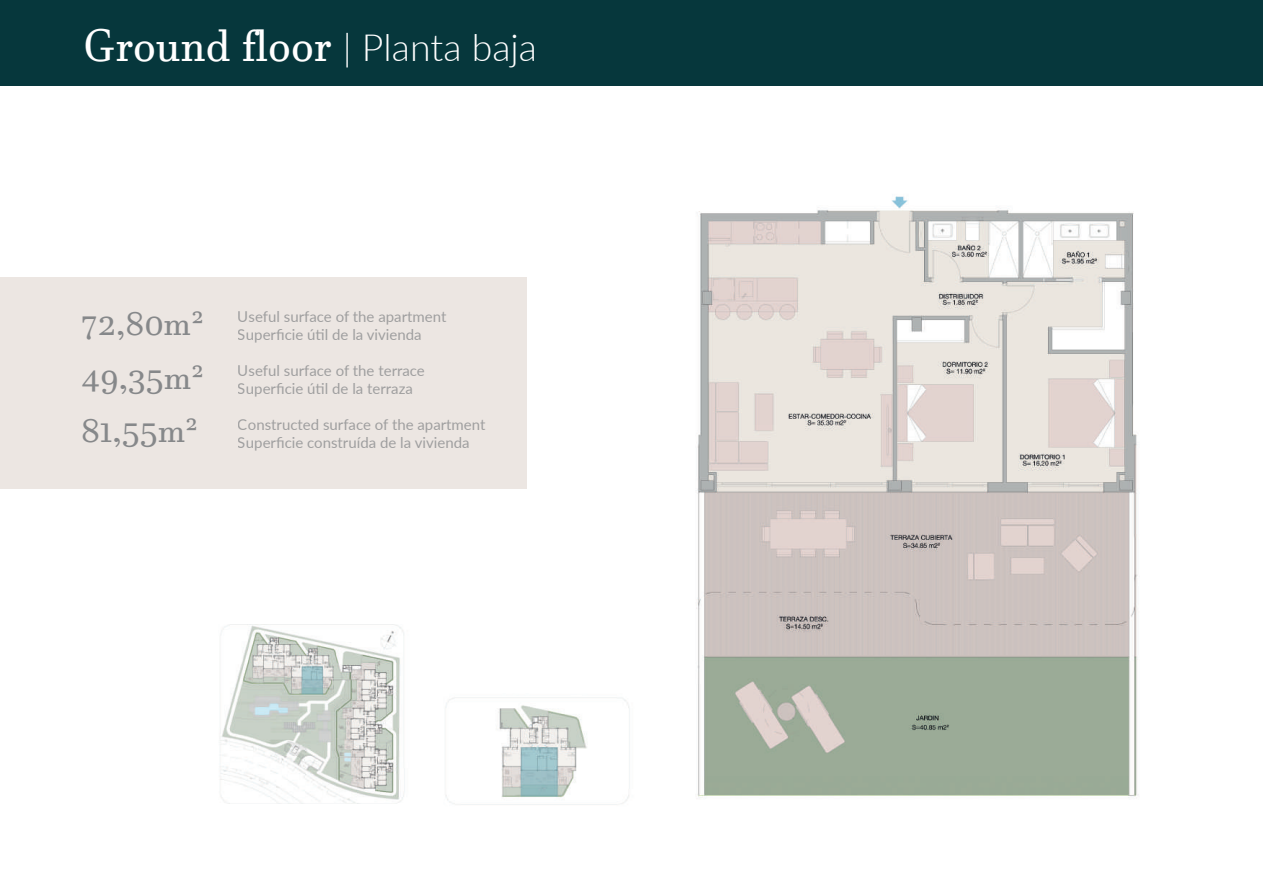
<style>
.page{position:relative;width:1263px;height:893px;background:#fff}
.page>*{position:absolute;margin:0;border:0;box-sizing:border-box;transform-origin:0 0}
.t1{font:45px "Javanese Text";color:#fff}
.t2{font:33px/53.6px "Javanese Text";color:#86888a;text-align:justify}
.t3{font:15px/18px "Lato";color:#86888a}
.s1{font-family:"Lato";font-weight:300;font-size:37.5px}
</style>
<div class="page">
<img style="left:220px;top:624px;width:185px;height:180px">
<div style="left:0;top:0;width:1263px;height:85px;background:#06373c"></div>
<div style="left:0;top:277px;width:526px;height:211px;background:#ece6e2"></div>
<img style="left:696px;top:196px;width:443px;height:603px">
<img style="left:445px;top:697px;width:185px;height:108px">
<h1 class="t1" style="left:83px;top:19px;width:456px">Ground floor <span class="s1">| Planta baja</span></h1>
<h2 class="t2" style="left:81px;top:297px;width:125px">72,80m²<br>49,35m²<br>81,55m²</h2>
<p class="t3" style="left:238px;top:307px;width:210px">Useful surface of the apartment<br>Superficie útil de la vivienda</p>
<p class="t3" style="left:238px;top:361px;width:188px">Useful surface of the terrace<br>Superficie útil de la terraza</p>
<p class="t3" style="left:238px;top:415px;width:249px">Constructed surface of the apartment<br>Superficie construída de la vivienda</p>
</div>
